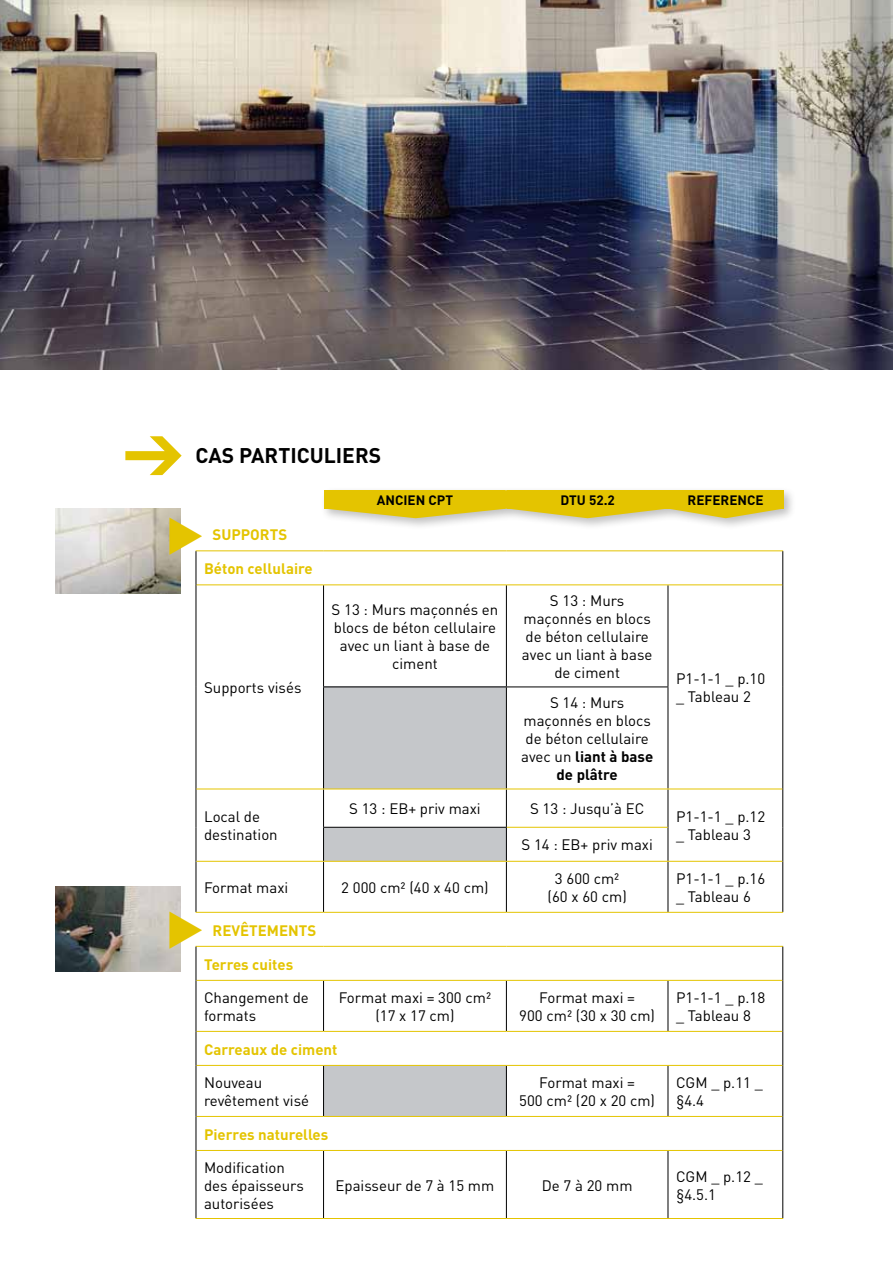
<style>
.page{position:relative;width:893px;height:1263px;background:#fff}
.page>*{position:absolute;margin:0;border:0;box-sizing:border-box;transform-origin:0 0}
.t1{font:700 21px "DIN";color:#000}
.t2{font:15px/18px "DIN";color:#000}
.t3{font:700 15px "DIN";color:#e4c400}
.t4{font:700 13.5px "DIN";color:#000}
.s1{font-weight:700}
</style>
<div class="page">
<img style="left:0;top:0;width:893px;height:370px">
<div style="left:324px;top:687px;width:182px;height:102px;background:#c5c7ca"></div>
<svg style="left:324px;top:828px;width:182px;height:288px"></svg>
<hr style="left:196px;top:585px;width:1px;height:102px;background:#000">
<hr style="left:323px;top:585px;width:1px;height:101px;background:#000">
<hr style="left:506px;top:585px;width:1px;height:101px;background:#000">
<hr style="left:668px;top:585px;width:1px;height:101px;background:#000">
<hr style="left:782px;top:585px;width:1px;height:102px;background:#000">
<hr style="left:196px;top:687px;width:1px;height:102px;background:#000">
<hr style="left:323px;top:686px;width:183px;height:1px;background:#000">
<hr style="left:323px;top:687px;width:1px;height:102px;background:#000">
<hr style="left:506px;top:686px;width:162px;height:1px;background:#000">
<hr style="left:506px;top:687px;width:1px;height:102px;background:#000">
<hr style="left:668px;top:687px;width:1px;height:102px;background:#000">
<hr style="left:782px;top:687px;width:1px;height:102px;background:#000">
<hr style="left:196px;top:789px;width:1px;height:38px;background:#000">
<hr style="left:323px;top:789px;width:1px;height:38px;background:#000">
<hr style="left:506px;top:789px;width:1px;height:38px;background:#000">
<hr style="left:668px;top:789px;width:1px;height:38px;background:#000">
<hr style="left:782px;top:789px;width:1px;height:38px;background:#000">
<hr style="left:196px;top:827px;width:1px;height:34px;background:#000">
<hr style="left:668px;top:827px;width:1px;height:34px;background:#000">
<hr style="left:782px;top:827px;width:1px;height:34px;background:#000">
<hr style="left:196px;top:861px;width:1px;height:51px;background:#000">
<hr style="left:323px;top:862px;width:1px;height:50px;background:#000">
<hr style="left:506px;top:862px;width:1px;height:50px;background:#000">
<hr style="left:668px;top:862px;width:1px;height:50px;background:#000">
<hr style="left:782px;top:861px;width:1px;height:51px;background:#000">
<hr style="left:196px;top:980px;width:1px;height:51px;background:#000">
<hr style="left:323px;top:981px;width:1px;height:50px;background:#000">
<hr style="left:506px;top:981px;width:1px;height:50px;background:#000">
<hr style="left:668px;top:981px;width:1px;height:50px;background:#000">
<hr style="left:782px;top:980px;width:1px;height:51px;background:#000">
<hr style="left:196px;top:1065px;width:1px;height:51px;background:#000">
<hr style="left:668px;top:1066px;width:1px;height:50px;background:#000">
<hr style="left:782px;top:1065px;width:1px;height:51px;background:#000">
<hr style="left:196px;top:789px;width:128px;height:1px;background:#e4c400">
<hr style="left:324px;top:789px;width:182px;height:1px;background:#e4c400">
<hr style="left:506px;top:789px;width:162px;height:1px;background:#e4c400">
<hr style="left:668px;top:789px;width:114px;height:1px;background:#e4c400">
<hr style="left:507px;top:827px;width:161px;height:1px;background:#e4c400">
<hr style="left:196px;top:861px;width:128px;height:1px;background:#e4c400">
<hr style="left:506px;top:861px;width:162px;height:1px;background:#e4c400">
<hr style="left:668px;top:861px;width:114px;height:1px;background:#e4c400">
<hr style="left:196px;top:912px;width:128px;height:1px;background:#e4c400">
<hr style="left:324px;top:912px;width:182px;height:1px;background:#e4c400">
<hr style="left:506px;top:912px;width:162px;height:1px;background:#e4c400">
<hr style="left:668px;top:912px;width:115px;height:1px;background:#e4c400">
<hr style="left:196px;top:1150px;width:1px;height:68px;background:#000">
<hr style="left:323px;top:1151px;width:1px;height:67px;background:#000">
<hr style="left:506px;top:1151px;width:1px;height:67px;background:#000">
<hr style="left:668px;top:1151px;width:1px;height:67px;background:#000">
<hr style="left:782px;top:1150px;width:1px;height:68px;background:#000">
<hr style="left:196px;top:1218px;width:128px;height:1px;background:#e4c400">
<hr style="left:324px;top:1218px;width:182px;height:1px;background:#e4c400">
<hr style="left:506px;top:1218px;width:162px;height:1px;background:#e4c400">
<hr style="left:668px;top:1218px;width:115px;height:1px;background:#e4c400">
<hr style="left:323px;top:828px;width:1px;height:33px;background:#000">
<hr style="left:323px;top:827px;width:184px;height:1px;background:#000">
<hr style="left:506px;top:828px;width:1px;height:33px;background:#000">
<hr style="left:324px;top:861px;width:182px;height:1px;background:#e4c400">
<hr style="left:323px;top:1066px;width:1px;height:50px;background:#000">
<hr style="left:506px;top:1066px;width:1px;height:50px;background:#000">
<hr style="left:196px;top:946px;width:128px;height:1px;background:#e4c400">
<hr style="left:324px;top:946px;width:182px;height:1px;background:#e4c400">
<hr style="left:506px;top:946px;width:162px;height:1px;background:#e4c400">
<hr style="left:668px;top:946px;width:115px;height:1px;background:#e4c400">
<hr style="left:196px;top:980px;width:128px;height:1px;background:#e4c400">
<hr style="left:324px;top:980px;width:182px;height:1px;background:#e4c400">
<hr style="left:506px;top:980px;width:162px;height:1px;background:#e4c400">
<hr style="left:668px;top:980px;width:114px;height:1px;background:#e4c400">
<hr style="left:196px;top:947px;width:1px;height:33px;background:#000">
<hr style="left:782px;top:947px;width:1px;height:33px;background:#000">
<hr style="left:196px;top:1031px;width:128px;height:1px;background:#e4c400">
<hr style="left:324px;top:1031px;width:182px;height:1px;background:#e4c400">
<hr style="left:506px;top:1031px;width:162px;height:1px;background:#e4c400">
<hr style="left:668px;top:1031px;width:114px;height:1px;background:#e4c400">
<hr style="left:196px;top:1065px;width:128px;height:1px;background:#e4c400">
<hr style="left:324px;top:1065px;width:182px;height:1px;background:#e4c400">
<hr style="left:506px;top:1065px;width:162px;height:1px;background:#e4c400">
<hr style="left:668px;top:1065px;width:114px;height:1px;background:#e4c400">
<hr style="left:196px;top:1031px;width:1px;height:34px;background:#000">
<hr style="left:782px;top:1031px;width:1px;height:34px;background:#000">
<hr style="left:196px;top:1116px;width:128px;height:1px;background:#e4c400">
<hr style="left:324px;top:1116px;width:182px;height:1px;background:#e4c400">
<hr style="left:506px;top:1116px;width:162px;height:1px;background:#e4c400">
<hr style="left:668px;top:1116px;width:114px;height:1px;background:#e4c400">
<hr style="left:196px;top:1150px;width:128px;height:1px;background:#e4c400">
<hr style="left:324px;top:1150px;width:182px;height:1px;background:#e4c400">
<hr style="left:506px;top:1150px;width:162px;height:1px;background:#e4c400">
<hr style="left:668px;top:1150px;width:114px;height:1px;background:#e4c400">
<hr style="left:196px;top:1116px;width:1px;height:34px;background:#000">
<hr style="left:782px;top:1116px;width:1px;height:34px;background:#000">
<hr style="left:196px;top:550px;width:128px;height:1px;background:#e4c400">
<hr style="left:324px;top:550px;width:182px;height:1px;background:#e4c400">
<hr style="left:506px;top:550px;width:162px;height:1px;background:#e4c400">
<hr style="left:668px;top:550px;width:115px;height:1px;background:#e4c400">
<hr style="left:196px;top:584px;width:128px;height:1px;background:#e4c400">
<hr style="left:324px;top:584px;width:182px;height:1px;background:#e4c400">
<hr style="left:506px;top:584px;width:162px;height:1px;background:#e4c400">
<hr style="left:668px;top:584px;width:114px;height:1px;background:#e4c400">
<hr style="left:196px;top:551px;width:1px;height:34px;background:#000">
<hr style="left:782px;top:551px;width:1px;height:34px;background:#000">
<div style="left:320px;top:486px;width:476px;height:45px;background:#000;opacity:.25"></div>
<svg style="left:324px;top:490px;width:459px;height:28px;background:#e1c72a"></svg>
<div style="left:668px;top:490px;width:115px;height:19px;background:#e4c400"></div>
<img style="left:55px;top:509px;width:125px;height:85px">
<img style="left:55px;top:886px;width:125px;height:85px">
<svg style="left:170px;top:516px;width:32px;height:38px"></svg>
<svg style="left:170px;top:910px;width:32px;height:38px"></svg>
<h1 class="t1" style="left:196px;top:441px;width:57px">Cas particuliers</h1>
<p class="t3" style="left:213px;top:525px;width:76px">SUPPORTS</p>
<p class="t3" style="left:204px;top:559px;width:110px">Béton cellulaire</p>
<p class="t2" style="left:204px;top:678px;width:99px">Supports visés</p>
<p class="t2" style="left:204px;top:807px;width:75px">Local de destination</p>
<p class="t4" style="left:377px;top:491px;width:78px">ANCIEN CPT</p>
<p class="t4" style="left:561px;top:491px;width:56px">DTU 52.2</p>
<p class="t4" style="left:687px;top:491px;width:78px">REFERENCE</p>
<p class="t2" style="left:332px;top:600px;width:168px;text-align:center">S 13 : Murs maçonnés en blocs de béton cellulaire avec un liant à base de ciment</p>
<p class="t2" style="left:522px;top:591px;width:132px;text-align:center">S 13 : Murs maçonnés en blocs de béton cellulaire avec un liant à base de ciment</p>
<p class="t2" style="left:521px;top:693px;width:134px;text-align:center">S 14 : Murs maçonnés en blocs de béton cellulaire avec un <span class="s1">liant à base de plâtre</span></p>
<p class="t2" style="left:349px;top:799px;width:133px">S 13 : EB+ priv maxi</p>
<p class="t2" style="left:530px;top:799px;width:116px">S 13 : Jusqu’à EC</p>
<p class="t2" style="left:521px;top:836px;width:133px">S 14 : EB+ priv maxi</p>
<p class="t2" style="left:676px;top:669px;width:91px">P1-1-1 _ p.10 _ Tableau 2</p>
<p class="t2" style="left:676px;top:807px;width:91px">P1-1-1 _ p.12 _ Tableau 3</p>
<p class="t2" style="left:204px;top:878px;width:86px">Format maxi</p>
<p class="t2" style="left:341px;top:878px;width:149px">2 000 cm² (40 x 40 cm)</p>
<p class="t2" style="left:548px;top:869px;width:81px;text-align:center">3 600 cm² (60 x 60 cm)</p>
<p class="t2" style="left:676px;top:869px;width:91px">P1-1-1 _ p.16 _ Tableau 6</p>
<p class="t3" style="left:213px;top:920px;width:105px">REVÊTEMENTS</p>
<p class="t3" style="left:204px;top:954px;width:91px">Terres cuites</p>
<p class="t2" style="left:204px;top:988px;width:106px">Changement de formats</p>
<p class="t2" style="left:339px;top:988px;width:154px;text-align:center">Format maxi = 300 cm² (17 x 17 cm)</p>
<p class="t2" style="left:519px;top:988px;width:137px;text-align:center">Format maxi =<br>900 cm² (30 x 30 cm)</p>
<p class="t2" style="left:676px;top:988px;width:91px">P1-1-1 _ p.18 _ Tableau 8</p>
<p class="t3" style="left:204px;top:1039px;width:135px">Carreaux de ciment</p>
<p class="t2" style="left:204px;top:1073px;width:107px">Nouveau revêtement visé</p>
<p class="t2" style="left:519px;top:1073px;width:137px;text-align:center">Format maxi =<br>500 cm² (20 x 20 cm)</p>
<p class="t2" style="left:676px;top:1073px;width:88px">CGM _ p.11 _ §4.4</p>
<p class="t3" style="left:204px;top:1124px;width:126px">Pierres naturelles</p>
<p class="t2" style="left:204px;top:1158px;width:101px">Modification des épaisseurs autorisées</p>
<p class="t2" style="left:336px;top:1176px;width:160px">Epaisseur de 7 à 15 mm</p>
<p class="t2" style="left:542px;top:1176px;width:92px">De 7 à 20 mm</p>
<p class="t2" style="left:676px;top:1167px;width:88px">CGM _ p.12 _ §4.5.1</p>
</div>
